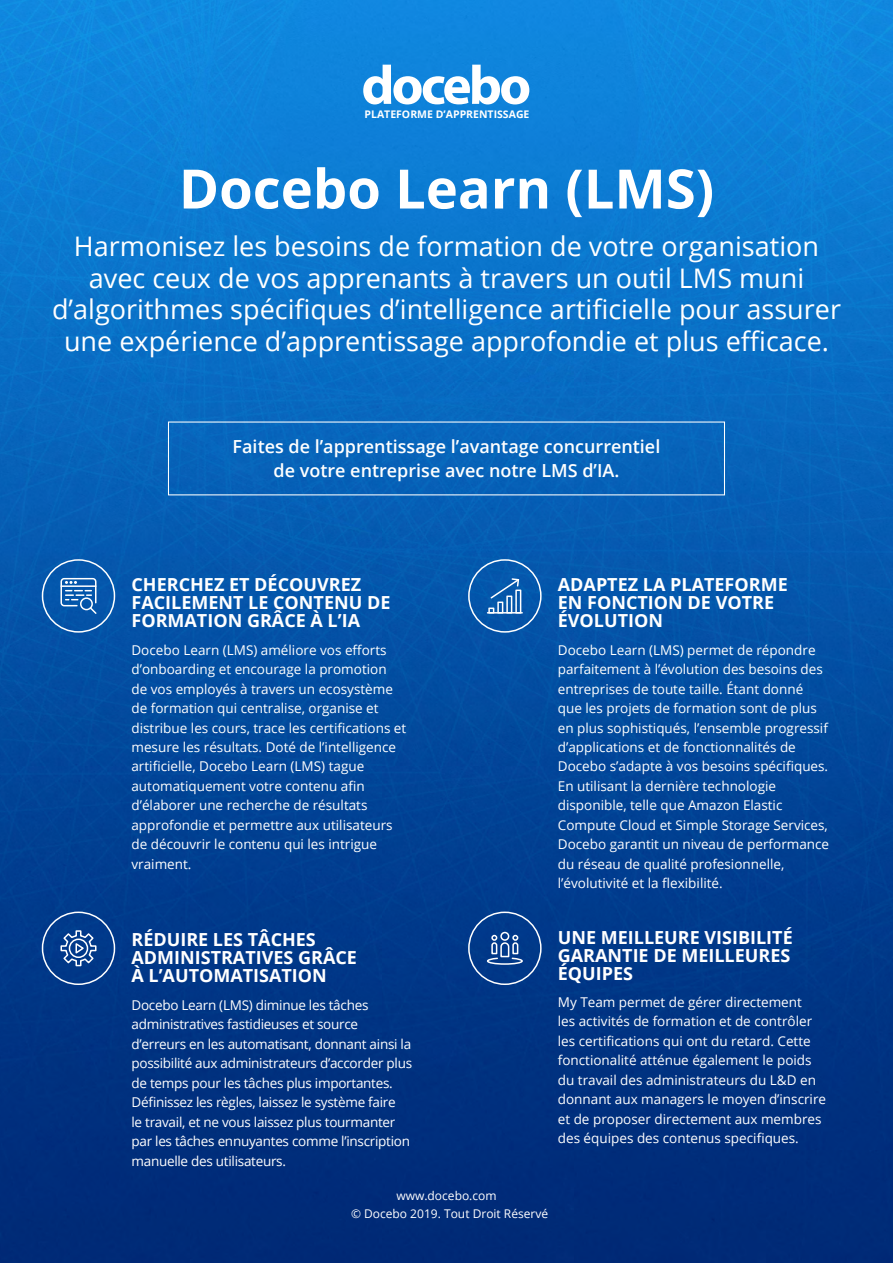
<style>
.page{position:relative;width:893px;height:1263px;background:#fff}
.page>*{position:absolute;margin:0;border:0;box-sizing:border-box;transform-origin:0 0}
.t1{font:700 54.3px "Open Sans";color:#fff}
.t2{font:27px/31.5px "Open Sans";color:#fff;text-align:center}
.t3{font:700 18px/18px "Open Sans";color:#fff}
.t4{font:600 18px/24px "Open Sans";color:#fff;text-align:center}
.t5{font:13.5px/19.5px "Open Sans";color:#fff}
.t6{font:13.5px/19.5px "Open Sans";letter-spacing:-.02em;color:#fff}
.t7{font:12px/18px "Open Sans";color:#fff;text-align:center}
.t8{font:700 10.5px "Open Sans";color:#fff}
</style>
<div class="page">
<img style="left:0;top:0;width:893px;height:1263px">
<div style="left:42px;top:559px;width:73px;height:74px;border:2px solid #fff;border-radius:50%"></div>
<svg style="left:60px;top:578px;width:37px;height:36px"></svg>
<div style="left:468px;top:559px;width:74px;height:74px;border:2px solid #fff;border-radius:50%"></div>
<hr style="left:487px;top:612px;width:36px;height:1px;background:#fff">
<svg style="left:488px;top:578px;width:33px;height:35px"></svg>
<div style="left:42px;top:911px;width:73px;height:74px;border:2px solid #fff;border-radius:50%"></div>
<svg style="left:60px;top:929px;width:37px;height:38px"></svg>
<div style="left:468px;top:911px;width:74px;height:74px;border:2px solid #fff;border-radius:50%"></div>
<svg style="left:486px;top:931px;width:38px;height:34px"></svg>
<svg style="left:363px;top:65px;width:166px;height:39px"></svg>
<p class="t8" style="left:364px;top:107px;width:166px">PLATEFORME D’APPRENTISSAGE</p>
<h1 class="t1" style="left:179px;top:150px;width:537px">Docebo Learn (LMS)</h1>
<p class="t2" style="left:52px;top:230px;width:790px">Harmonisez les besoins de formation de votre organisation avec ceux de vos apprenants à travers un outil LMS muni d’algorithmes spécifiques d’intelligence artificielle pour assurer une expérience d’apprentissage approfondie et plus efficace.</p>
<h3 class="t4" style="left:233px;top:434px;width:429px">Faites de l’apprentissage l’avantage concurrentiel de votre entreprise avec notre LMS d’IA.</h3>
<h3 class="t3" style="left:131px;top:575px;width:260px">CHERCHEZ ET DÉCOUVREZ<br>FACILEMENT LE CONTENU DE<br>FORMATION GRÂCE À L’IA</h3>
<p class="t5" style="left:131px;top:639px;width:276px">Docebo Learn (LMS) améliore vos efforts d’onboarding et encourage la promotion<br>de vos employés à travers un ecosystème de formation qui centralise, organise et distribue les cours, trace les certifications et mesure les résultats. Doté de l’intelligence artificielle, Docebo Learn (LMS) tague automatiquement votre contenu afin d’élaborer une recherche de résultats approfondie et permettre aux utilisateurs de découvrir le contenu qui les intrigue vraiment.</p>
<h3 class="t3" style="left:558px;top:575px;width:231px">ADAPTEZ LA PLATEFORME<br>EN FONCTION DE VOTRE<br>ÉVOLUTION</h3>
<p class="t5" style="left:558px;top:639px;width:273px">Docebo Learn (LMS) permet de répondre parfaitement à l’évolution des besoins des entreprises de toute taille. Étant donné que les projets de formation sont de plus en plus sophistiqués, l’ensemble progressif d’applications et de fonctionnalités de Docebo s’adapte à vos besoins spécifiques.<br>En utilisant la dernière technologie disponible, telle que Amazon Elastic Compute Cloud et Simple Storage Services, Docebo garantit un niveau de performance du réseau de qualité profesionnelle, l’évolutivité et la flexibilité.</p>
<h3 class="t3" style="left:131px;top:930px;width:227px">RÉDUIRE LES TÂCHES<br>ADMINISTRATIVES GRÂCE<br>À L’AUTOMATISATION</h3>
<p class="t6" style="left:131px;top:994px;width:282px">Docebo Learn (LMS) diminue les tâches administratives fastidieuses et source d’erreurs en les automatisant, donnant ainsi la possibilité aux administrateurs d’accorder plus de temps pour les tâches plus importantes.<br>Définissez les règles, laissez le système faire<br>le travail, et ne vous laissez plus tourmanter par les tâches ennuyantes comme l’inscription manuelle des utilisateurs.</p>
<p class="t7" style="left:351px;top:1186px;width:199px">www.docebo.com<br>© Docebo 2019. Tout Droit Réservé</p>
<h3 class="t3" style="left:558px;top:927px;width:236px">UNE MEILLEURE VISIBILITÉ<br>GARANTIE DE MEILLEURES<br>ÉQUIPES</h3>
<p class="t5" style="left:558px;top:992px;width:270px">My Team permet de gérer directement<br>les activités de formation et de contrôler les certifications qui ont du retard. Cette fonctionalité atténue également le poids du travail des administrateurs du L&amp;D en donnant aux managers le moyen d’inscrire et de proposer directement aux membres des équipes des contenus specifiques.</p>
</div>
